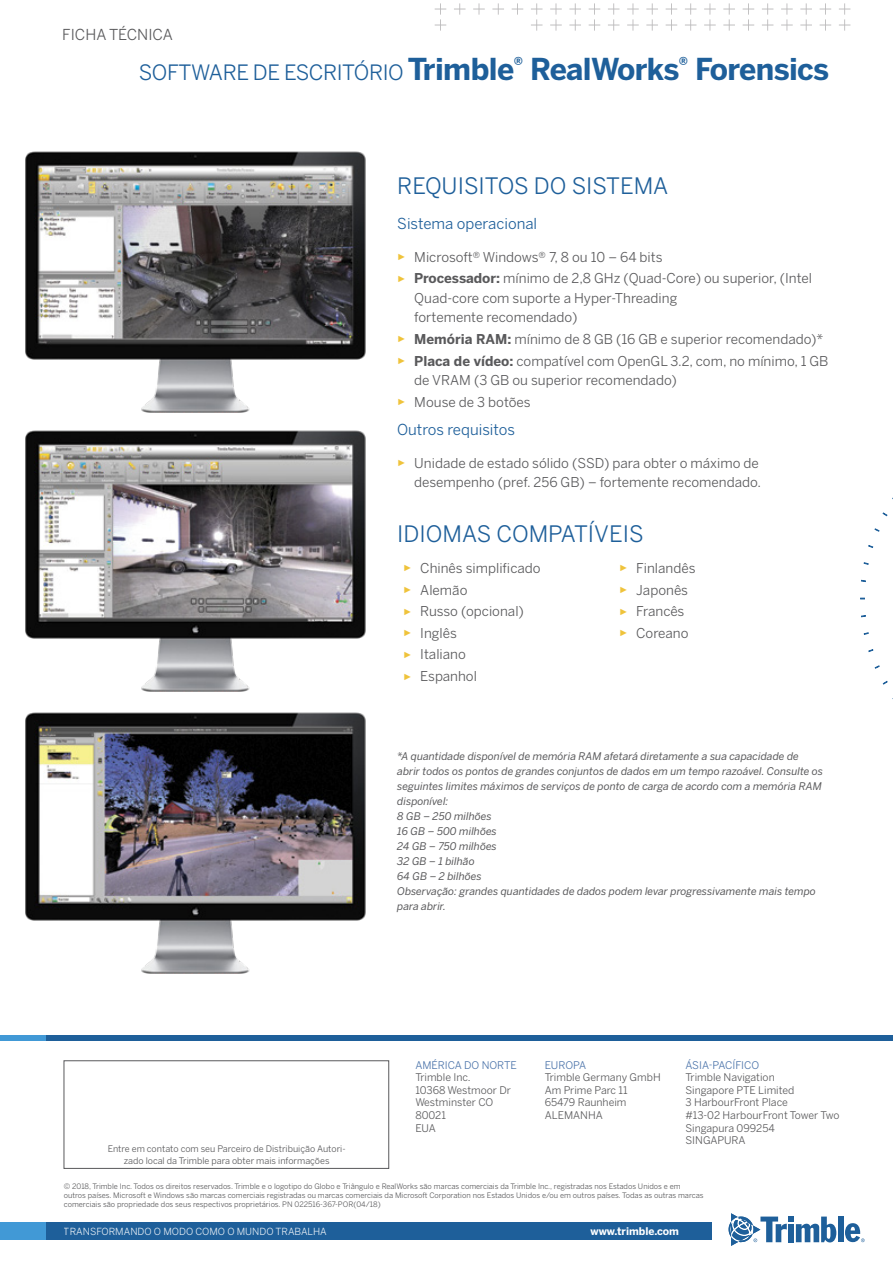
<style>
.page{position:relative;width:893px;height:1263px;background:#fff}
.page>*{position:absolute;margin:0;border:0;box-sizing:border-box;transform-origin:0 0}
.t1{font:700 30px "Benton Sans";letter-spacing:-.02em;color:#1e5f9a}
.t2{font:22.5px "Benton Sans";color:#1e5f9a}
.t3{font:15px "Benton Sans";color:#1e5f9a}
.t4{font:15px "Benton Sans";color:#59595b}
.t5{font:13.5px/21.6px "Benton Sans";color:#59595b}
.t6{font:italic 10.5px/15px "Benton Sans";color:#59595b}
.t7{font:10.5px/12.6px "Benton Sans";color:#59595b}
.t8{font:10.5px "Benton Sans";color:#4972a9}
.t9{font:700 10.5px "Benton Sans";color:#fff}
.t10{font:9.75px "Benton Sans";color:#fff}
.t11{font:9px/12px "Benton Sans";color:#59595b;text-align:center}
.t12{font:7.5px/9px "Benton Sans";color:#59595b}
.s1{font-weight:400;font-size:21px}
.s2{font-family:"Arial";font-size:9px;color:#efc33b}
.s3{font-weight:700}
</style>
<div class="page">
<svg style="left:434px;top:3px;width:416px;height:28px"></svg>
<svg style="left:882px;top:680px;width:6px;height:5px"></svg>
<svg style="left:874px;top:665px;width:6px;height:4px"></svg>
<svg style="left:868px;top:649px;width:6px;height:3px"></svg>
<svg style="left:863px;top:632px;width:6px;height:3px"></svg>
<svg style="left:863px;top:562px;width:6px;height:3px"></svg>
<svg style="left:868px;top:545px;width:5px;height:3px"></svg>
<svg style="left:874px;top:528px;width:6px;height:4px"></svg>
<svg style="left:882px;top:512px;width:6px;height:4px"></svg>
<img style="left:25px;top:151px;width:341px;height:234px">
<img style="left:25px;top:385px;width:341px;height:282px">
<img style="left:25px;top:667px;width:341px;height:307px">
<div style="left:0;top:1035px;width:54px;height:6px;background:#4199d6"></div>
<div style="left:47px;top:1035px;width:846px;height:6px;background:#1e5f9a"></div>
<div style="left:838px;top:1216px;width:5px;height:26px;background:#1e5f9a"></div>
<svg style="left:729px;top:1213px;width:107px;height:33px"></svg>
<svg style="left:845px;top:1223px;width:20px;height:19px"></svg>
<div style="left:0;top:1222px;width:712px;height:18px;background:#4199d6"></div>
<div style="left:47px;top:1222px;width:665px;height:18px;background:#1e5f9a"></div>
<div style="left:64px;top:1060px;width:325px;height:108px;border:1px solid #59595b"></div>
<p class="t4" style="left:62px;top:26px;width:112px">FICHA TÉCNICA</p>
<h1 class="t1" style="left:139px;top:50px;width:692px"><span class="s1">SOFTWARE DE ESCRITÓRIO</span> Trimble<sup>®</sup> RealWorks<sup>®</sup> Forensics</h1>
<h2 class="t2" style="left:397px;top:173px;width:273px">REQUISITOS DO SISTEMA</h2>
<p class="t3" style="left:397px;top:215px;width:141px">Sistema operacional</p>
<p class="t5" style="left:397px;top:246px;width:416px"><span class="s2">►</span> Microsoft® Windows® 7, 8 ou 10 – 64 bits<br><span class="s2">►</span> <span class="s3">Processador:</span> mínimo de 2,8 GHz (Quad-Core) ou superior, (Intel</p>
<p class="t5" style="left:414px;top:288px;width:265px;line-height:19.5px">Quad-core com suporte a Hyper-Threading fortemente recomendado)</p>
<p class="t5" style="left:397px;top:328px;width:433px"><span class="s2">►</span> <span class="s3">Memória RAM:</span> mínimo de 8 GB (16 GB e superior recomendado)* <span class="s2">►</span> <span class="s3">Placa de vídeo:</span> compatível com OpenGL 3.2, com, no mínimo, 1 GB</p>
<p class="t5" style="left:397px;top:369px;width:281px;text-indent:17px">de VRAM (3 GB ou superior recomendado) <span class="s2">►</span> Mouse de 3 botões</p>
<p class="t3" style="left:397px;top:421px;width:119px">Outros requisitos</p>
<p class="t5" style="left:397px;top:453px;width:365px;line-height:19.5px;text-align:right"><span class="s2">►</span> Unidade de estado sólido (SSD) para obter o máximo de desempenho (pref. 256 GB) – fortemente recomendado.</p>
<h2 class="t2" style="left:397px;top:520px;width:248px">IDIOMAS COMPATÍVEIS</h2>
<p class="t5" style="left:403px;top:557px;width:139px"><span class="s2">►</span> Chinês simplificado <span class="s2">►</span> Alemão<br><span class="s2">►</span> Russo (opcional)<br><span class="s2">►</span> Inglês<br><span class="s2">►</span> Italiano<br><span class="s2">►</span> Espanhol</p>
<p class="t5" style="left:619px;top:557px;width:78px"><span class="s2">►</span> Finlandês <span class="s2">►</span> Japonês <span class="s2">►</span> Francês <span class="s2">►</span> Coreano</p>
<p class="t6" style="left:397px;top:748px;width:427px">*A quantidade disponível de memória RAM afetará diretamente a sua capacidade de abrir todos os pontos de grandes conjuntos de dados em um tempo razoável. Consulte os seguintes limites máximos de serviços de ponto de carga de acordo com a memória RAM disponível:<br>8 GB – 250 milhões<br>16 GB – 500 milhões<br>24 GB – 750 milhões<br>32 GB – 1 bilhão<br>64 GB – 2 bilhões<br>Observação: grandes quantidades de dados podem levar progressivamente mais tempo para abrir.</p>
<p class="t11" style="left:108px;top:1143px;width:239px">Entre em contato com seu Parceiro de Distribuição Autori&shy;zado local da Trimble para obter mais informações</p>
<p class="t8" style="left:415px;top:1058px;width:103px">AMÉRICA DO NORTE</p>
<p class="t7" style="left:415px;top:1071px;width:97px">Trimble Inc.<br>10368 Westmoor Dr<br>Westminster CO<br>80021<br>EUA</p>
<p class="t8" style="left:545px;top:1058px;width:43px">EUROPA</p>
<p class="t7" style="left:545px;top:1071px;width:117px">Trimble Germany GmbH<br>Am Prime Parc 11<br>65479 Raunheim<br>ALEMANHA</p>
<p class="t8" style="left:685px;top:1058px;width:75px">ÁSIA-PACÍFICO</p>
<p class="t7" style="left:685px;top:1071px;width:156px">Trimble Navigation<br>Singapore PTE Limited<br>3 HarbourFront Place<br>#13-02 HarbourFront Tower Two<br>Singapura 099254<br>SINGAPURA</p>
<p class="t12" style="left:64px;top:1182px;width:641px">© 2018, Trimble Inc. Todos os direitos reservados. Trimble e o logotipo do Globo e Triângulo e RealWorks são marcas comerciais da Trimble Inc., registradas nos Estados Unidos e em outros países. Microsoft e Windows são marcas comerciais registradas ou marcas comerciais da Microsoft Corporation nos Estados Unidos e/ou em outros países. Todas as outras marcas comerciais são propriedade dos seus respectivos proprietários. PN 022516-367-POR(04/18)</p>
<p class="t10" style="left:64px;top:1226px;width:265px">TRANSFORMANDO O MODO COMO O MUNDO TRABALHA</p>
<p class="t9" style="left:591px;top:1225px;width:90px">www.trimble.com</p>
</div>
